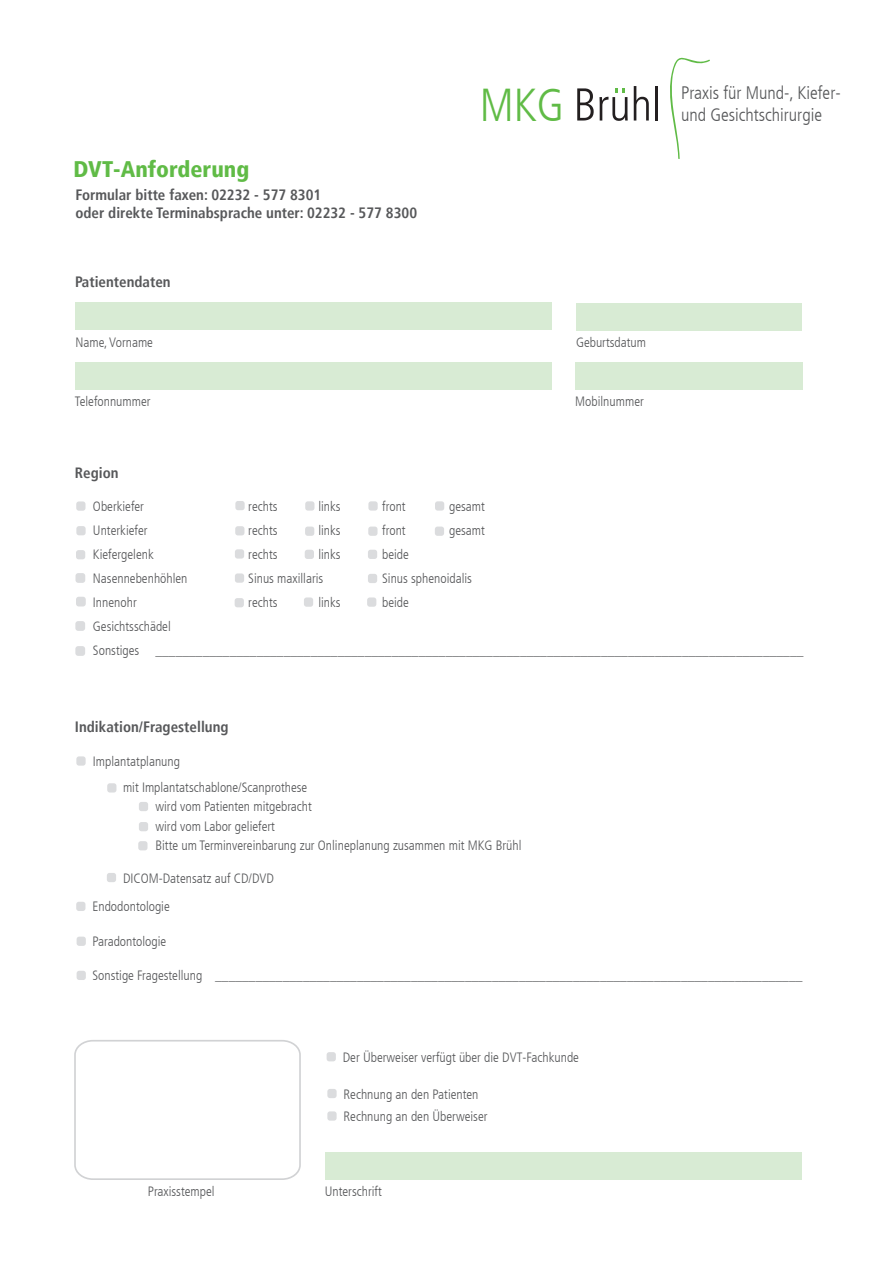
<style>
.page{position:relative;width:893px;height:1263px;background:#fff}
.page>*{position:absolute;margin:0;border:0;box-sizing:border-box;transform-origin:0 0}
.t1{font:300 condensed 45.9px "Frutiger LT";color:#60bb46}
.t2{font:900 condensed 22.5px "Frutiger LT";color:#60bb46}
.t3{font:300 condensed 18px "Frutiger LT";color:#57585a}
.t4{font:700 condensed 15px/18px "Frutiger LT";color:#57585a}
.t5{font:300 condensed 13.5px/24px "Frutiger LT";color:#57585a}
</style>
<div class="page">
<svg style="left:670px;top:57px;width:40px;height:102px"></svg>
<svg style="left:577px;top:88px;width:51px;height:33px"></svg>
<svg style="left:634px;top:86px;width:15px;height:35px"></svg>
<hr style="left:655px;top:86px;width:3px;height:35px;background:#231f20">
<div style="left:75px;top:303px;width:476px;height:27px;background:#d8ebd4"></div>
<div style="left:576px;top:303px;width:226px;height:27px;background:#d8ebd4"></div>
<div style="left:76px;top:362px;width:476px;height:27px;background:#d8ebd4"></div>
<div style="left:576px;top:362px;width:227px;height:28px;background:#d8ebd4"></div>
<div style="left:325px;top:1153px;width:477px;height:27px;background:#d8ebd4"></div>
<div style="left:76px;top:501px;width:9px;height:10px;background:#dbdcde;border-radius:3px"></div>
<div style="left:76px;top:526px;width:10px;height:9px;background:#dbdcde;border-radius:3px"></div>
<div style="left:76px;top:550px;width:9px;height:9px;background:#dbdcde;border-radius:3px"></div>
<div style="left:75px;top:573px;width:10px;height:10px;background:#dbdcde;border-radius:3px"></div>
<div style="left:76px;top:597px;width:10px;height:9px;background:#dbdcde;border-radius:3px"></div>
<div style="left:75px;top:621px;width:10px;height:10px;background:#dbdcde;border-radius:3px"></div>
<div style="left:75px;top:646px;width:10px;height:10px;background:#dbdcde;border-radius:3px"></div>
<div style="left:435px;top:501px;width:9px;height:10px;background:#dbdcde;border-radius:3px"></div>
<div style="left:368px;top:501px;width:10px;height:10px;background:#dbdcde;border-radius:3px"></div>
<div style="left:305px;top:501px;width:9px;height:10px;background:#dbdcde;border-radius:3px"></div>
<div style="left:235px;top:501px;width:10px;height:9px;background:#dbdcde;border-radius:3px"></div>
<div style="left:435px;top:527px;width:9px;height:9px;background:#dbdcde;border-radius:3px"></div>
<div style="left:368px;top:527px;width:9px;height:9px;background:#dbdcde;border-radius:3px"></div>
<div style="left:305px;top:527px;width:9px;height:9px;background:#dbdcde;border-radius:3px"></div>
<div style="left:235px;top:526px;width:9px;height:9px;background:#dbdcde;border-radius:3px"></div>
<div style="left:368px;top:550px;width:9px;height:9px;background:#dbdcde;border-radius:3px"></div>
<div style="left:305px;top:550px;width:9px;height:9px;background:#dbdcde;border-radius:3px"></div>
<div style="left:235px;top:549px;width:9px;height:10px;background:#dbdcde;border-radius:3px"></div>
<div style="left:368px;top:574px;width:9px;height:9px;background:#dbdcde;border-radius:3px"></div>
<div style="left:235px;top:573px;width:9px;height:10px;background:#dbdcde;border-radius:3px"></div>
<div style="left:367px;top:597px;width:9px;height:10px;background:#dbdcde;border-radius:3px"></div>
<div style="left:304px;top:597px;width:9px;height:10px;background:#dbdcde;border-radius:3px"></div>
<div style="left:235px;top:598px;width:9px;height:9px;background:#dbdcde;border-radius:3px"></div>
<div style="left:139px;top:802px;width:9px;height:9px;background:#dbdcde;border-radius:3px"></div>
<div style="left:139px;top:822px;width:9px;height:9px;background:#dbdcde;border-radius:3px"></div>
<div style="left:138px;top:841px;width:10px;height:9px;background:#dbdcde;border-radius:3px"></div>
<div style="left:76px;top:756px;width:10px;height:10px;background:#dbdcde;border-radius:3px"></div>
<div style="left:107px;top:783px;width:9px;height:9px;background:#dbdcde;border-radius:3px"></div>
<div style="left:76px;top:902px;width:9px;height:9px;background:#dbdcde;border-radius:3px"></div>
<div style="left:107px;top:873px;width:9px;height:9px;background:#dbdcde;border-radius:3px"></div>
<div style="left:77px;top:937px;width:9px;height:9px;background:#dbdcde;border-radius:3px"></div>
<div style="left:77px;top:971px;width:9px;height:9px;background:#dbdcde;border-radius:3px"></div>
<svg style="left:74px;top:1040px;width:227px;height:140px"></svg>
<div style="left:327px;top:1052px;width:9px;height:9px;background:#dbdcde;border-radius:3px"></div>
<div style="left:327px;top:1089px;width:10px;height:9px;background:#dbdcde;border-radius:3px"></div>
<div style="left:327px;top:1111px;width:10px;height:10px;background:#dbdcde;border-radius:3px"></div>
<h2 class="t2" style="left:74px;top:156px;width:177px">DVT-Anforderung</h2>
<p class="t4" style="left:75px;top:186px;width:343px">Formular bitte faxen: 02232 - 577 8301<br>oder direkte Terminabsprache unter: 02232 - 577 8300</p>
<p class="t4" style="left:75px;top:273px;width:97px">Patientendaten</p>
<h1 class="t1" style="left:480px;top:79px;width:86px">MKG</h1>
<p class="t5" style="left:76px;top:330px;width:79px">Name, Vorname</p>
<p class="t5" style="left:576px;top:330px;width:72px">Geburtsdatum</p>
<p class="t5" style="left:75px;top:390px;width:77px">Telefonnummer</p>
<p class="t5" style="left:575px;top:389px;width:70px">Mobilnummer</p>
<h3 class="t3" style="left:681px;top:82px;width:161px">Praxis für Mund-, Kiefer-</h3>
<h3 class="t3" style="left:681px;top:104px;width:143px">und Gesichtschirurgie</h3>
<p class="t4" style="left:75px;top:464px;width:45px">Region</p>
<p class="t5" style="left:93px;top:494px;width:712px">Oberkiefer<br>Unterkiefer<br>Kiefergelenk<br>Nasennebenhöhlen<br>Innenohr<br>Gesichtsschädel<br>Sonstiges ________________________________________________________________________________________________</p>
<p class="t5" style="left:248px;top:494px;width:31px">rechts</p>
<p class="t5" style="left:318px;top:494px;width:24px">links</p>
<p class="t5" style="left:382px;top:494px;width:25px">front</p>
<p class="t5" style="left:449px;top:494px;width:37px">gesamt</p>
<p class="t5" style="left:248px;top:518px;width:31px">rechts</p>
<p class="t5" style="left:318px;top:518px;width:24px">links</p>
<p class="t5" style="left:382px;top:518px;width:25px">front</p>
<p class="t5" style="left:449px;top:518px;width:37px">gesamt</p>
<p class="t5" style="left:248px;top:543px;width:31px">rechts</p>
<p class="t5" style="left:318px;top:543px;width:24px">links</p>
<p class="t5" style="left:382px;top:543px;width:28px">beide</p>
<p class="t5" style="left:248px;top:567px;width:77px">Sinus maxillaris</p>
<p class="t5" style="left:382px;top:567px;width:91px">Sinus sphenoidalis</p>
<p class="t5" style="left:248px;top:591px;width:31px">rechts</p>
<p class="t5" style="left:318px;top:591px;width:24px">links</p>
<p class="t5" style="left:382px;top:591px;width:28px">beide</p>
<p class="t4" style="left:75px;top:718px;width:155px">Indikation/Fragestellung</p>
<p class="t5" style="left:123px;top:748px;width:186px;line-height:26px;text-indent:-30px">Implantatplanung<br>mit Implantatschablone/Scanprothese</p>
<p class="t5" style="left:155px;top:797px;width:368px;line-height:19.5px">wird vom Patienten mitgebracht<br>wird vom Labor geliefert<br>Bitte um Terminvereinbarung zur Onlineplanung zusammen mit MKG Brühl</p>
<p class="t5" style="left:92px;top:864px;width:183px;line-height:28.5px;text-indent:31px">DICOM-Datensatz auf CD/DVD<br>Endodontologie</p>
<p class="t5" style="left:92px;top:929px;width:75px">Paradontologie</p>
<p class="t5" style="left:92px;top:963px;width:711px">Sonstige Fragestellung _______________________________________________________________________________________</p>
<p class="t5" style="left:148px;top:1179px;width:68px">Praxisstempel</p>
<p class="t5" style="left:343px;top:1045px;width:238px">Der Überweiser verfügt über die DVT-Fachkunde</p>
<p class="t5" style="left:344px;top:1083px;width:145px;line-height:22.5px">Rechnung an den Patienten<br>Rechnung an den Überweiser</p>
<p class="t5" style="left:325px;top:1179px;width:59px">Unterschrift</p>
</div>
